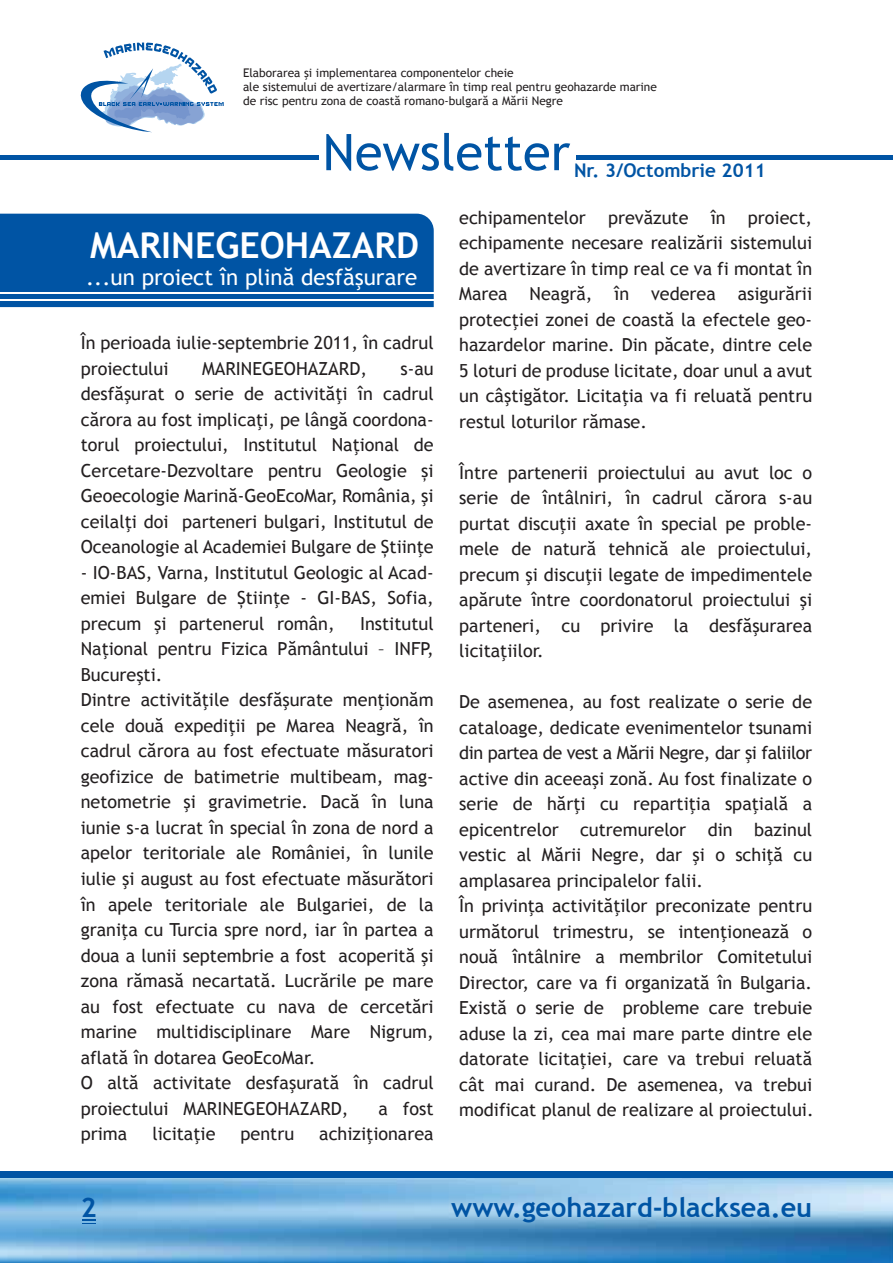
<style>
.page{position:relative;width:893px;height:1263px;background:#fff}
.page>*{position:absolute;margin:0;border:0;box-sizing:border-box;transform-origin:0 0}
.t1{font:50.55px "Trebuchet MS";color:#0054a4}
.t2{font:700 35.7px "Trebuchet MS";color:#fff}
.t3{font:700 27px "Trebuchet MS";color:#0054a4}
.t4{font:22.35px "Trebuchet MS";color:#fff}
.t5{font:700 18.9px "Trebuchet MS";color:#0054a4}
.t6{font:18px/25.5px "Trebuchet MS";color:#231f20;text-align:justify}
.t7{font:11.85px/14.2px "Trebuchet MS";color:#231f20}
</style>
<div class="page">
<img style="left:0;top:1178px;width:893px;height:85px">
<div style="left:446px;top:1171px;width:447px;height:7px;background:#0054a4"></div>
<div style="left:0;top:1171px;width:446px;height:7px;background:#0054a4"></div>
<svg style="left:80px;top:43px;width:144px;height:89px"></svg>
<div style="left:446px;top:155px;width:447px;height:5px;background:#0054a4"></div>
<div style="left:0;top:155px;width:446px;height:5px;background:#0054a4"></div>
<div style="left:319px;top:127px;width:256px;height:50px;background:#fff"></div>
<svg style="left:83px;top:1219px;width:13px;height:5px"></svg>
<div style="left:0;top:214px;width:434px;height:93px;background:#0054a4"></div>
<hr style="left:0;top:292px;width:434px;height:2px;background:#fff">
<hr style="left:0;top:299px;width:434px;height:2px;background:#fff">
<p class="t7" style="left:243px;top:65px;width:415px">Elaborarea şi implementarea componentelor cheie<br>ale sistemului de avertizare/alarmare în timp real pentru geohazarde marine de risc pentru zona de coastă romano-bulgară a Mării Negre</p>
<h1 class="t1" style="left:323px;top:123px;width:249px">Newsletter</h1>
<p class="t5" style="left:574px;top:158px;width:193px">Nr. 3/Octombrie 2011</p>
<h2 class="t2" style="left:90px;top:223px;width:330px">MARINEGEOHAZARD</h2>
<p class="t4" style="left:86px;top:264px;width:333px">...un proiect în plină desfăşurare</p>
<p class="t6" style="left:81px;top:330px;width:354px">În perioada iulie-septembrie 2011, în cadrul proiectului</p>
<p class="t6" style="left:202px;top:356px;width:166px">MARINEGEOHAZARD,</p>
<p class="t6" style="left:81px;top:356px;width:354px;text-indent:320px">s-au desfăşurat o serie de activităţi în cadrul cărora au fost implicaţi, pe lângă coordona&shy;torul proiectului, Institutul Naţional de Cercetare-Dezvoltare pentru Geologie și Geoecologie Marină-GeoEcoMar, România, şi ceilalţi doi parteneri bulgari, Institutul de Oceanologie al Academiei Bulgare de Știinţe</p>
<p class="t6" style="left:81px;top:560px;width:354px">- IO-BAS, Varna, Institutul Geologic al Acad&shy;emiei Bulgare de Știinţe - GI-BAS, Sofia, precum şi partenerul român,</p>
<p class="t6" style="left:81px;top:611px;width:354px;text-align:left;text-indent:279px">Institutul Naţional pentru Fizica Pământului – INFP, Bucureşti.<br>Dintre activităţile desfăşurate menţionăm cele două expediţii pe Marea Neagră, în cadrul cărora au fost efectuate măsuratori geofizice de batimetrie multibeam, mag&shy;netometrie şi gravimetrie. Dacă în luna iunie s-a lucrat în special în zona de nord a apelor teritoriale ale României, în lunile iulie şi august au fost efectuate măsurători în apele teritoriale ale Bulgariei, de la graniţa cu Turcia spre nord, iar în partea a doua a lunii septembrie a fost acoperită şi zona rămasă necartată. Lucrările pe mare au fost efectuate cu nava de cercetări marine multidisciplinare Mare Nigrum, aflată în dotarea GeoEcoMar.<br>O altă activitate desfaşurată în cadrul proiectului MARINEGEOHAZARD,</p>
<p class="t6" style="left:379px;top:1096px;width:57px">a fost</p>
<p class="t6" style="left:81px;top:1121px;width:48px">prima</p>
<p class="t6" style="left:152px;top:1121px;width:65px">licitaţie</p>
<p class="t6" style="left:241px;top:1121px;width:55px">pentru</p>
<p class="t6" style="left:319px;top:1121px;width:116px">achiziţionarea</p>
<p class="t6" style="left:459px;top:205px;width:354px">echipamentelor prevăzute în proiect, echipamente necesare realizării sistemului de avertizare în timp real ce va fi montat în Marea Neagră, în vederea asigurării protecţiei zonei de coastă la efectele geo&shy;hazardelor marine. Din păcate, dintre cele 5 loturi de produse licitate, doar unul a avut un câştigător. Licitaţia va fi reluată pentru restul loturilor rămase.</p>
<p class="t6" style="left:459px;top:460px;width:354px">Între partenerii proiectului au avut loc o serie de întâlniri, în cadrul cărora s-au purtat discuţii axate în special pe proble&shy;mele de natură tehnică ale proiectului, precum şi discuţii legate de impedimentele apărute între coordonatorul proiectului şi parteneri, cu privire la desfăşurarea licitaţiilor.</p>
<p class="t6" style="left:459px;top:689px;width:356px;text-align:left">De asemenea, au fost realizate o serie de cataloage, dedicate evenimentelor tsunami din partea de vest a Mării Negre, dar şi faliilor active din aceeaşi zonă. Au fost finalizate o serie de hărţi cu repartiţia spaţială a epicentrelor cutremurelor din bazinul vestic al Mării Negre, dar şi o schiţă cu amplasarea principalelor falii.<br>În privinţa activităţilor preconizate pentru următorul trimestru, se intenţionează o nouă întâlnire a membrilor Comitetului Director, care va fi organizată în Bulgaria.<br>Există o serie de probleme care trebuie aduse la zi, cea mai mare parte dintre ele datorate licitaţiei, care va trebui reluată cât mai curand. De asemenea, va trebui modificat planul de realizare al proiectului.</p>
<h3 class="t3" style="left:81px;top:1191px;width:17px">2</h3>
<h3 class="t3" style="left:451px;top:1191px;width:362px">www.geohazard-blacksea.eu</h3>
</div>
